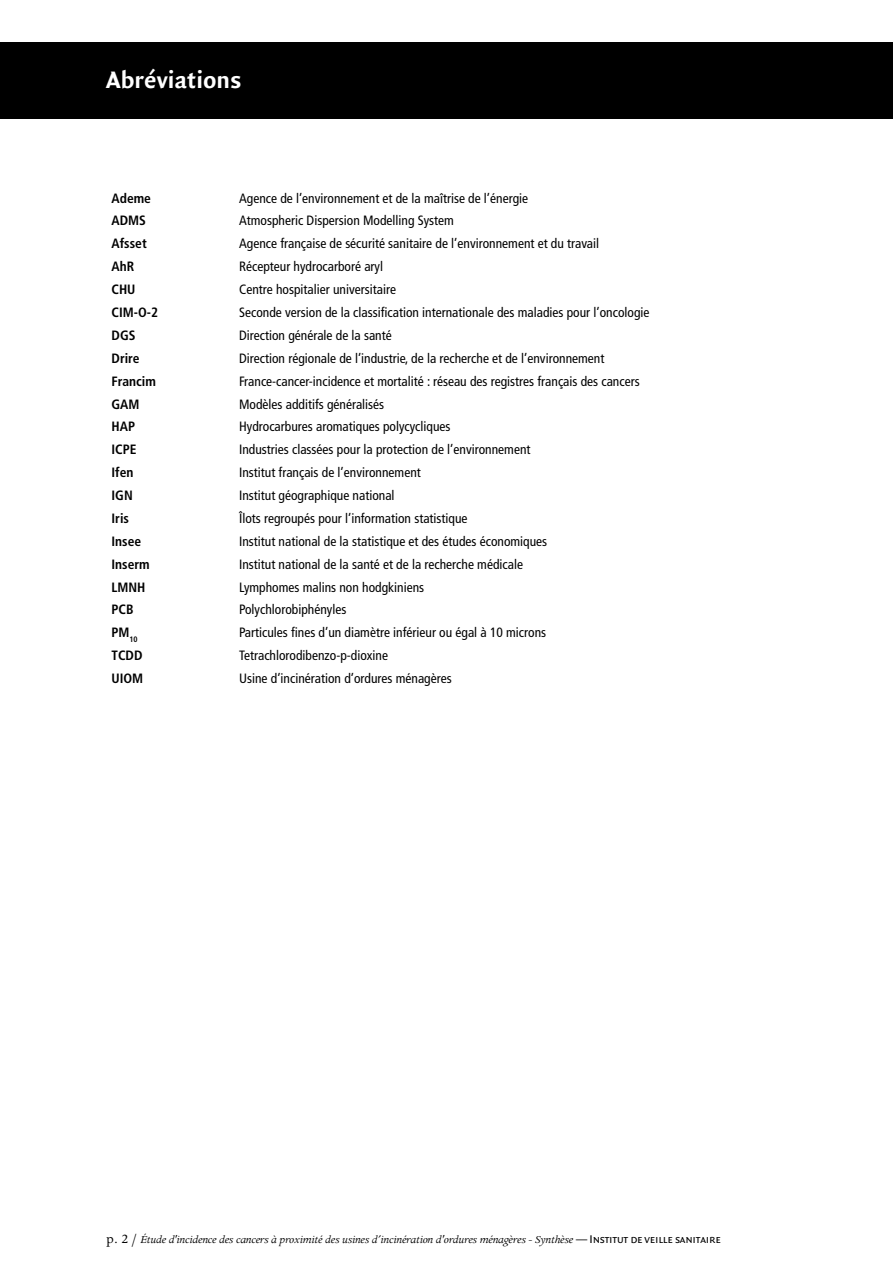
<style>
.page{position:relative;width:893px;height:1263px;background:#fff}
.page>*{position:absolute;margin:0;border:0;box-sizing:border-box;transform-origin:0 0}
.Titre_1{font:700 25.5px "Quadraat Sans";color:#fff}
.tab_tx{font:condensed 13.5px "Frutiger LT Std";color:#000}
.tab_bold{font:700 condensed 13.5px "Frutiger LT Std";color:#000}
.t1{font:italic 12px "Apollo";letter-spacing:-.02em;color:#000}
.s1{font-style:normal;font-size:14.25px}
.s2{font-family:"Quadraat Sans Caps";font-style:normal}
</style>
<div class="page">
<div style="left:0;top:43px;width:893px;height:76px;background:#000"></div>
<p class="Titre_1" style="left:106px;top:65px;width:137px">Abréviations</p>
<p class="tab_bold" style="left:112px;top:190px;width:41px">Ademe</p>
<p class="tab_tx" style="left:239px;top:190px;width:291px">Agence de l’environnement et de la maîtrise de l’énergie</p>
<p class="tab_bold" style="left:112px;top:213px;width:36px">ADMS</p>
<p class="tab_tx" style="left:239px;top:213px;width:216px">Atmospheric Dispersion Modelling System</p>
<p class="tab_bold" style="left:112px;top:236px;width:37px">Afsset</p>
<p class="tab_tx" style="left:239px;top:236px;width:362px">Agence française de sécurité sanitaire de l’environnement et du travail</p>
<p class="tab_bold" style="left:112px;top:258px;width:22px">Ahr</p>
<p class="tab_tx" style="left:239px;top:259px;width:145px">Récepteur hydrocarboré aryl</p>
<p class="tab_bold" style="left:112px;top:281px;width:26px">CHU</p>
<p class="tab_tx" style="left:239px;top:282px;width:158px">Centre hospitalier universitaire</p>
<p class="tab_bold" style="left:112px;top:304px;width:48px">CIM-O-2</p>
<p class="tab_tx" style="left:239px;top:304px;width:412px">Seconde version de la classification internationale des maladies pour l’oncologie</p>
<p class="tab_bold" style="left:112px;top:327px;width:26px">DGS</p>
<p class="tab_tx" style="left:239px;top:327px;width:154px">Direction générale de la santé</p>
<p class="tab_bold" style="left:112px;top:350px;width:30px">Drire</p>
<p class="tab_tx" style="left:239px;top:350px;width:367px">Direction régionale de l’industrie, de la recherche et de l’environnement</p>
<p class="tab_bold" style="left:112px;top:373px;width:46px">Francim</p>
<p class="tab_tx" style="left:239px;top:373px;width:402px">France-cancer-incidence et mortalité : réseau des registres français des cancers</p>
<p class="tab_bold" style="left:112px;top:396px;width:29px">GAM</p>
<p class="tab_tx" style="left:239px;top:396px;width:147px">Modèles additifs généralisés</p>
<p class="tab_bold" style="left:112px;top:419px;width:25px">HAP</p>
<p class="tab_tx" style="left:239px;top:419px;width:213px">Hydrocarbures aromatiques polycycliques</p>
<p class="tab_bold" style="left:112px;top:442px;width:27px">ICPE</p>
<p class="tab_tx" style="left:239px;top:442px;width:293px">Industries classées pour la protection de l’environnement</p>
<p class="tab_bold" style="left:112px;top:464px;width:24px">Ifen</p>
<p class="tab_tx" style="left:239px;top:465px;width:183px">Institut français de l’environnement</p>
<p class="tab_bold" style="left:112px;top:487px;width:23px">IGN</p>
<p class="tab_tx" style="left:239px;top:487px;width:157px">Institut géographique national</p>
<p class="tab_bold" style="left:112px;top:510px;width:19px">Iris</p>
<p class="tab_tx" style="left:239px;top:510px;width:230px">Îlots regroupés pour l’information statistique</p>
<p class="tab_bold" style="left:112px;top:533px;width:31px">Insee</p>
<p class="tab_tx" style="left:239px;top:533px;width:310px">Institut national de la statistique et des études économiques</p>
<p class="tab_bold" style="left:112px;top:556px;width:40px">Inserm</p>
<p class="tab_tx" style="left:239px;top:556px;width:285px">Institut national de la santé et de la recherche médicale</p>
<p class="tab_bold" style="left:112px;top:579px;width:35px">LMNH</p>
<p class="tab_tx" style="left:239px;top:579px;width:187px">Lymphomes malins non hodgkiniens</p>
<p class="tab_bold" style="left:112px;top:602px;width:24px">PCB</p>
<p class="tab_tx" style="left:239px;top:602px;width:109px">Polychlorobiphényles</p>
<p class="tab_bold" style="left:112px;top:625px;width:28px">PM<sub>10</sub></p>
<p class="tab_tx" style="left:239px;top:625px;width:309px">Particules fines d’un diamètre inférieur ou égal à 10 microns</p>
<p class="tab_bold" style="left:112px;top:647px;width:33px">TCDD</p>
<p class="tab_tx" style="left:239px;top:648px;width:150px">Tetrachlorodibenzo-p-dioxine</p>
<p class="tab_bold" style="left:112px;top:670px;width:33px">UIOM</p>
<p class="tab_tx" style="left:239px;top:670px;width:214px">Usine d’incinération d’ordures ménagères</p>
<p class="t1" style="left:106px;top:1233px;width:616px"><span class="s1">p. 2 /</span> Étude d'incidence des cancers à proximité des usines d’incinération d'ordures ménagères - Synthèse <span class="s2">— Institut de veille sanitaire</span></p>
</div>
